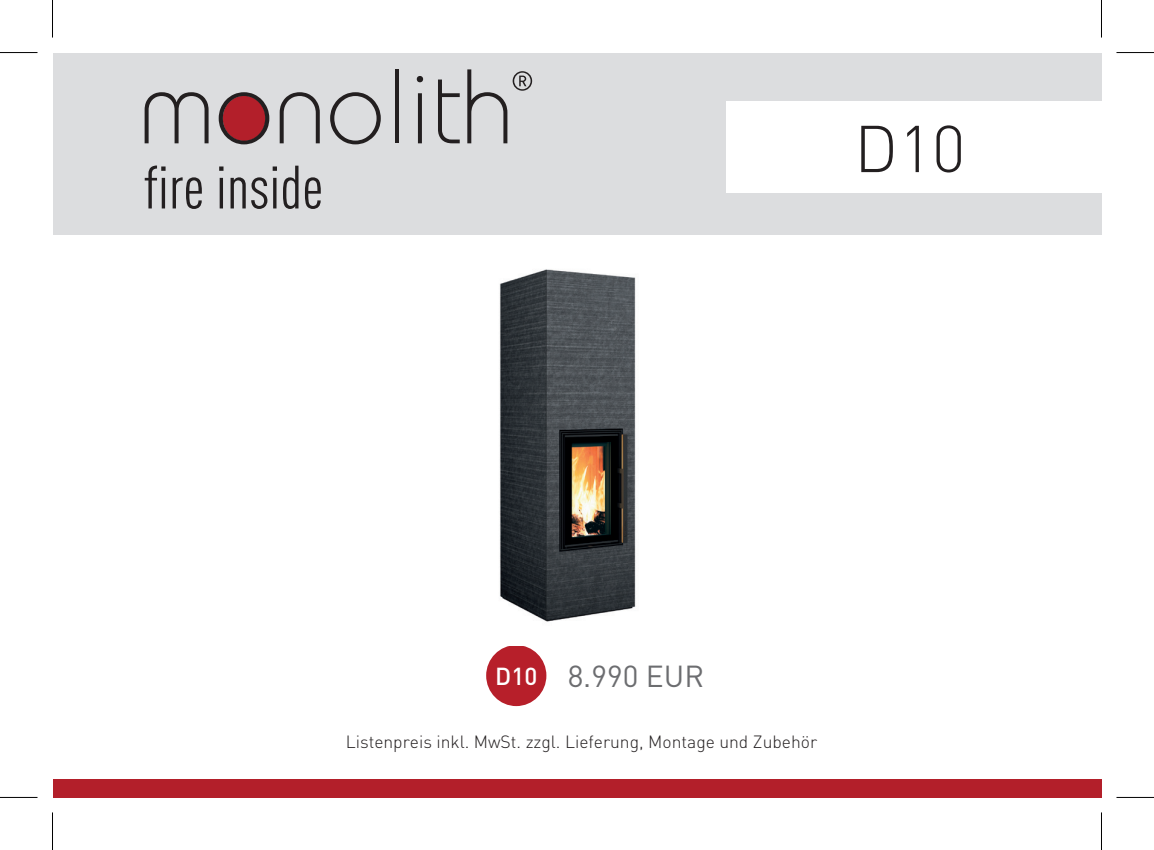
<style>
.page{position:relative;width:1154px;height:850px;background:#fff}
.page>*{position:absolute;margin:0;border:0;box-sizing:border-box;transform-origin:0 0}
.t1{font:300 105.5px "Bauhaus Pro";color:#231f20}
.t2{font:300 65px "DINOT";color:#231f20}
.t3{font:condensed 60px "DINOT";color:#231f20}
.t4{font:30px "DINOT";color:#6c6d70}
.t5{font:300 17.5px "DINOT";color:#231f20}
.s1{font-weight:500;font-size:24.25px;color:#fff}
</style>
<div class="page">
<div style="left:52px;top:778px;width:1049px;height:19px;background:#b31f2a"></div>
<div style="left:52px;top:52px;width:1049px;height:182px;background:#dcdddf"></div>
<svg style="left:223px;top:96px;width:43px;height:45px"></svg>
<svg style="left:513px;top:71px;width:19px;height:20px"></svg>
<div style="left:486px;top:644px;width:60px;height:61px;background:#b71f2a;border-radius:50%"></div>
<div style="left:726px;top:101px;width:375px;height:92px;background:#fff"></div>
<img style="left:499px;top:269px;width:137px;height:353px">
<hr style="left:0;top:52px;width:38px;height:1px;background:#000">
<hr style="left:1116px;top:52px;width:38px;height:1px;background:#000">
<hr style="left:0;top:796px;width:38px;height:1px;background:#000">
<hr style="left:1116px;top:796px;width:38px;height:1px;background:#000">
<hr style="left:52px;top:0;width:1px;height:38px;background:#000">
<hr style="left:52px;top:812px;width:1px;height:37px;background:#000">
<hr style="left:1101px;top:0;width:1px;height:38px;background:#000">
<hr style="left:1101px;top:812px;width:1px;height:37px;background:#000">
<h1 class="t1" style="left:138px;top:45px;width:377px">monolith</h1>
<h3 class="t3" style="left:144px;top:152px;width:181px">fire inside</h3>
<h2 class="t2" style="left:854px;top:109px;width:113px">D10</h2>
<h3 class="t4" style="left:495px;top:657px;width:210px"><span class="s1">D10</span> 8.990 EUR</h3>
<p class="t5" style="left:346px;top:730px;width:473px">Listenpreis inkl. MwSt. zzgl. Lieferung, Montage und Zubehör</p>
</div>
